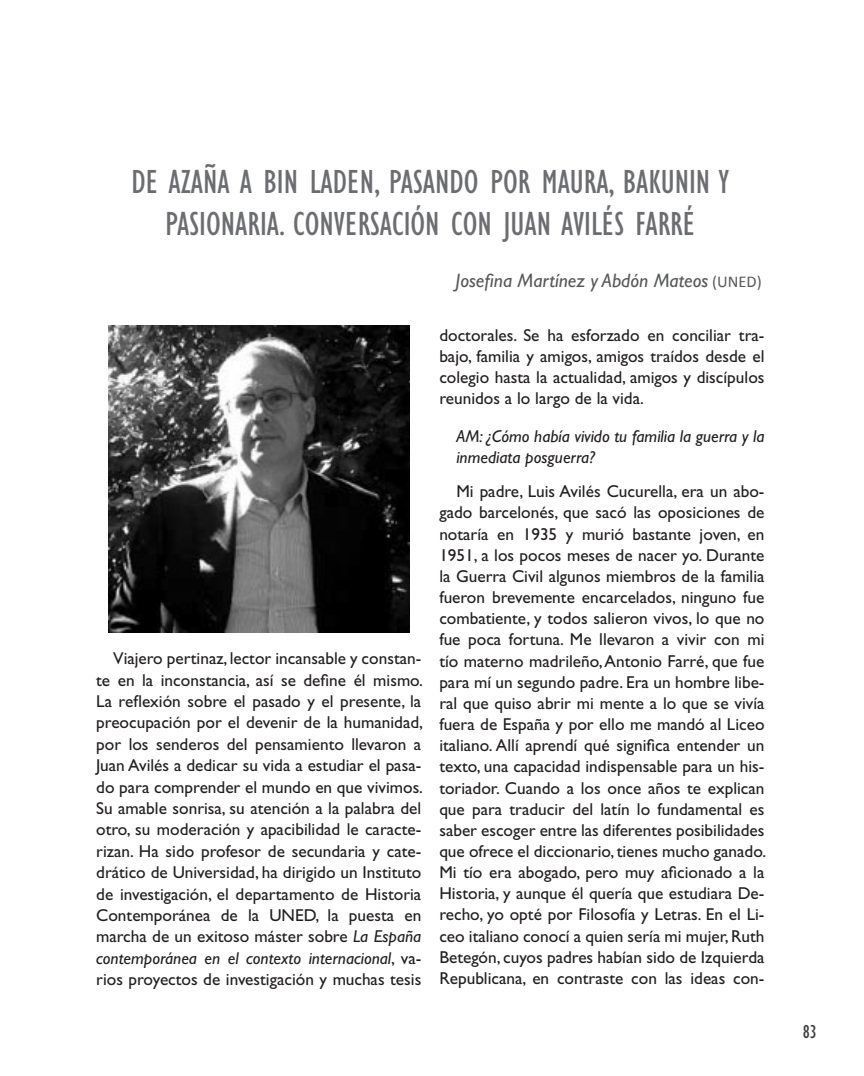
<style>
.page{position:relative;width:864px;height:1076px;background:#fff}
.page>*{position:absolute;margin:0;border:0;box-sizing:border-box;transform-origin:0 0}
.t1{font:condensed 34.5px/41.4px "Gill Sans Std";color:#6c6d70;text-align:center}
.t2{font:italic 19.5px "Gill Sans Std";color:#57585a}
.t3{font:condensed 19.5px "Gill Sans Std";color:#3e3e3f}
.t4{font:17.25px/21.1px "Gill Sans Std";color:#231f20;text-align:justify}
.t5{font:italic 17.25px/21.1px "Gill Sans Std";color:#231f20}
.s1{font-family:"Calibri";font-style:normal;font-size:16.5px}
.s2{font-style:italic}
</style>
<div class="page">
<img style="left:108px;top:326px;width:301px;height:306px">
<h1 class="t1" style="left:131px;top:162px;width:599px">DE AZAÑA A BIN LADEN, PASANDO POR MAURA, BAKUNIN Y<br>PASIONARIA. CONVERSACIÓN CON JUAN AVILÉS FARRÉ</h1>
<p class="t2" style="left:455px;top:269px;width:307px">Josefina Martínez y Abdón Mateos <span class="s1">(UNED)</span></p>
<p class="t4" style="left:96px;top:647px;width:328px;text-indent:17px">Viajero pertinaz, lector incansable y constan&shy;te en la inconstancia, así se define él mismo.<br>La reflexión sobre el pasado y el presente, la preocupación por el devenir de la humanidad, por los senderos del pensamiento llevaron a Juan Avilés a dedicar su vida a estudiar el pasa&shy;do para comprender el mundo en que vivimos.<br>Su amable sonrisa, su atención a la palabra del otro, su moderación y apacibilidad le caracte&shy;rizan. Ha sido profesor de secundaria y cate&shy;drático de Universidad, ha dirigido un Instituto de investigación, el departamento de Historia Contemporánea de la UNED, la puesta en marcha de un exitoso máster sobre <span class="s2">La España contemporánea en el contexto internacional</span>, va&shy;rios proyectos de investigación y muchas tesis</p>
<p class="t4" style="left:439px;top:324px;width:326px">doctorales. Se ha esforzado en conciliar tra&shy;bajo, familia y amigos, amigos traídos desde el colegio hasta la actualidad, amigos y discípulos reunidos a lo largo de la vida.</p>
<p class="t5" style="left:456px;top:426px;width:309px">AM: ¿Cómo había vivido tu familia la guerra y la inmediata posguerra?</p>
<p class="t4" style="left:439px;top:481px;width:328px;text-indent:17px">Mi padre, Luis Avilés Cucurella, era un abo&shy;gado barcelonés, que sacó las oposiciones de notaría en 1935 y murió bastante joven, en 1951, a los pocos meses de nacer yo. Durante la Guerra Civil algunos miembros de la familia fueron brevemente encarcelados, ninguno fue combatiente, y todos salieron vivos, lo que no fue poca fortuna. Me llevaron a vivir con mi tío materno madrileño, Antonio Farré, que fue para mí un segundo padre. Era un hombre libe&shy;ral que quiso abrir mi mente a lo que se vivía fuera de España y por ello me mandó al Liceo italiano. Allí aprendí qué significa entender un texto, una capacidad indispensable para un his&shy;toriador. Cuando a los once años te explican que para traducir del latín lo fundamental es saber escoger entre las diferentes posibilidades que ofrece el diccionario, tienes mucho ganado.<br>Mi tío era abogado, pero muy aficionado a la Historia, y aunque él quería que estudiara De&shy;recho, yo opté por Filosofía y Letras. En el Li&shy;ceo italiano conocí a quien sería mi mujer, Ruth Betegón, cuyos padres habían sido de Izquierda Republicana, en contraste con las ideas con-</p>
<p class="t3" style="left:802px;top:1020px;width:16px">83</p>
</div>
